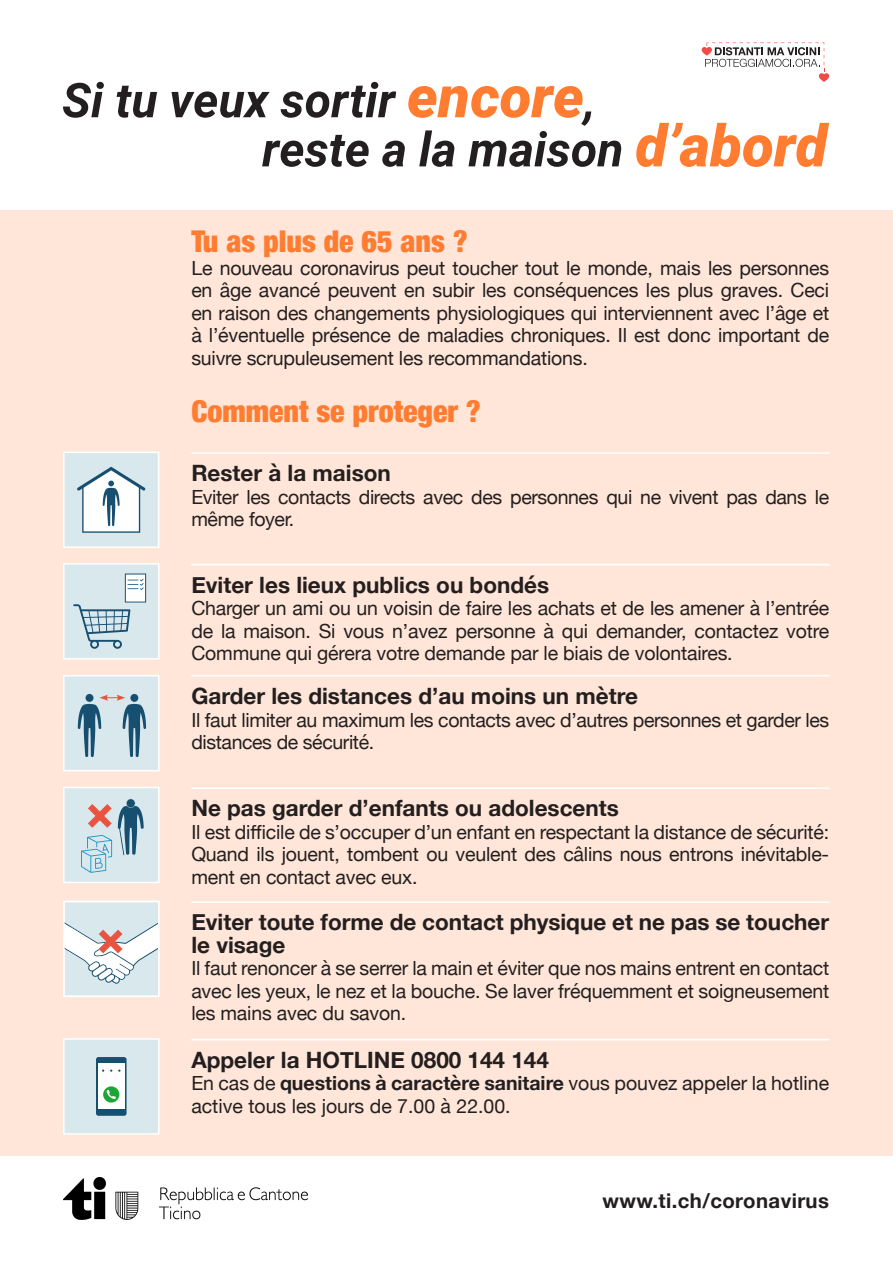
<style>
.page{position:relative;width:893px;height:1263px;background:#fff}
.page>*{position:absolute;margin:0;border:0;box-sizing:border-box;transform-origin:0 0}
.t1{font:900 condensed 30px "Helvetica Neue";color:#ff7c31}
.t2{font:700 22.5px/22.5px "Helvetica Neue";color:#231f20}
.t3{font:700 20.4px "Helvetica Neue";letter-spacing:.02em;color:#231f20}
.Stile_di_paragrafo_1{font:19.5px/22.5px "Helvetica Neue";letter-spacing:-.01em;color:#231f20}
.s1{font-weight:700}
</style>
<div class="page">
<div style="left:0;top:210px;width:893px;height:945px;background:#ffe6d8"></div>
<img style="left:64px;top:1178px;width:243px;height:41px">
<div style="left:63px;top:675px;width:96px;height:96px;background:#d9e8ed;border:2px solid #fff"></div>
<svg style="left:78px;top:695px;width:68px;height:62px"></svg>
<div style="left:63px;top:787px;width:96px;height:96px;background:#d9e8ed;border:2px solid #fff"></div>
<svg style="left:81px;top:799px;width:63px;height:74px"></svg>
<hr style="left:191px;top:787px;width:638px;height:2px;background:#fff">
<div style="left:63px;top:563px;width:96px;height:96px;background:#d9e8ed;border:2px solid #fff"></div>
<svg style="left:73px;top:573px;width:73px;height:76px"></svg>
<hr style="left:191px;top:564px;width:638px;height:1px;background:#fff">
<hr style="left:191px;top:675px;width:638px;height:1px;background:#fff">
<div style="left:63px;top:1038px;width:96px;height:97px;background:#d9e8ed;border:2px solid #fff"></div>
<div style="left:96px;top:1057px;width:31px;height:59px;background:#174f70;border-radius:2px"></div>
<div style="left:98px;top:1064px;width:27px;height:45px;background:#fff"></div>
<svg style="left:103px;top:1086px;width:16px;height:16px"></svg>
<svg style="left:107px;top:1090px;width:9px;height:9px"></svg>
<svg style="left:102px;top:1069px;width:18px;height:3px"></svg>
<hr style="left:191px;top:1039px;width:638px;height:1px;background:#fff">
<div style="left:63px;top:901px;width:96px;height:96px;background:#d9e8ed"></div>
<svg style="left:66px;top:923px;width:90px;height:61px"></svg>
<hr style="left:191px;top:901px;width:638px;height:2px;background:#fff">
<div style="left:63px;top:901px;width:96px;height:96px;border:2px solid #fff"></div>
<svg style="left:701px;top:43px;width:128px;height:39px"></svg>
<hr style="left:191px;top:452px;width:638px;height:2px;background:#fff">
<div style="left:63px;top:452px;width:96px;height:96px;background:#d9e8ed;border:2px solid #fff"></div>
<svg style="left:77px;top:467px;width:69px;height:66px"></svg>
<svg style="left:636px;top:123px;width:193px;height:44px"></svg>
<svg style="left:63px;top:82px;width:558px;height:85px"></svg>
<p class="t1" style="left:191px;top:217px;width:278px">Tu as plus de 65 ans ?</p>
<p class="Stile_di_paragrafo_1" style="left:191px;top:258px;width:639px;text-align:justify">Le nouveau coronavirus peut toucher tout le monde, mais les personnes en âge avancé peuvent en subir les conséquences les plus graves. Ceci en raison des changements physiologiques qui interviennent avec l’âge et à l’éventuelle présence de maladies chroniques. Il est donc important de suivre scrupuleusement les recommandations.</p>
<p class="t1" style="left:191px;top:386px;width:291px">Comment se proteger ?</p>
<p class="t2" style="left:191px;top:462px;width:201px">Rester à la maison</p>
<p class="Stile_di_paragrafo_1" style="left:191px;top:486px;width:639px">Eviter les contacts directs avec des personnes qui ne vivent pas dans le même foyer.</p>
<p class="t2" style="left:191px;top:574px;width:359px">Eviter les lieux publics ou bondés</p>
<p class="Stile_di_paragrafo_1" style="left:191px;top:598px;width:639px;text-align:justify">Charger un ami ou un voisin de faire les achats et de les amener à l’entrée de la maison. Si vous n’avez personne à qui demander, contactez votre Commune qui gérera votre demande par le biais de volontaires.</p>
<p class="t2" style="left:191px;top:686px;width:448px">Garder les distances d’au moins un mètre</p>
<p class="Stile_di_paragrafo_1" style="left:191px;top:710px;width:639px">Il faut limiter au maximum les contacts avec d’autres personnes et garder les distances de sécurité.</p>
<p class="t2" style="left:191px;top:797px;width:429px">Ne pas garder d’enfants ou adolescents</p>
<p class="Stile_di_paragrafo_1" style="left:191px;top:821px;width:639px">Il est difficile de s’occuper d’un enfant en respectant la distance de sécurité:</p>
<p class="Stile_di_paragrafo_1" style="left:191px;top:844px;width:639px">Quand ils jouent, tombent ou veulent des câlins nous entrons inévitable&shy;ment en contact avec eux.</p>
<p class="t2" style="left:191px;top:912px;width:639px">Eviter toute forme de contact physique et ne pas se toucher le visage</p>
<p class="Stile_di_paragrafo_1" style="left:191px;top:958px;width:639px;text-align:justify">Il faut renoncer à se serrer la main et éviter que nos mains entrent en contact avec les yeux, le nez et la bouche. Se laver fréquemment et soigneusement les mains avec du savon.</p>
<p class="t2" style="left:191px;top:1049px;width:359px">Appeler la HOTLINE 0800 144 144</p>
<p class="Stile_di_paragrafo_1" style="left:191px;top:1073px;width:639px">En cas de <span class="s1">questions à caractère sanitaire</span> vous pouvez appeler la hotline active tous les jours de 7.00 à 22.00.</p>
<p class="t3" style="left:603px;top:1185px;width:228px">www.ti.ch/coronavirus</p>
</div>
